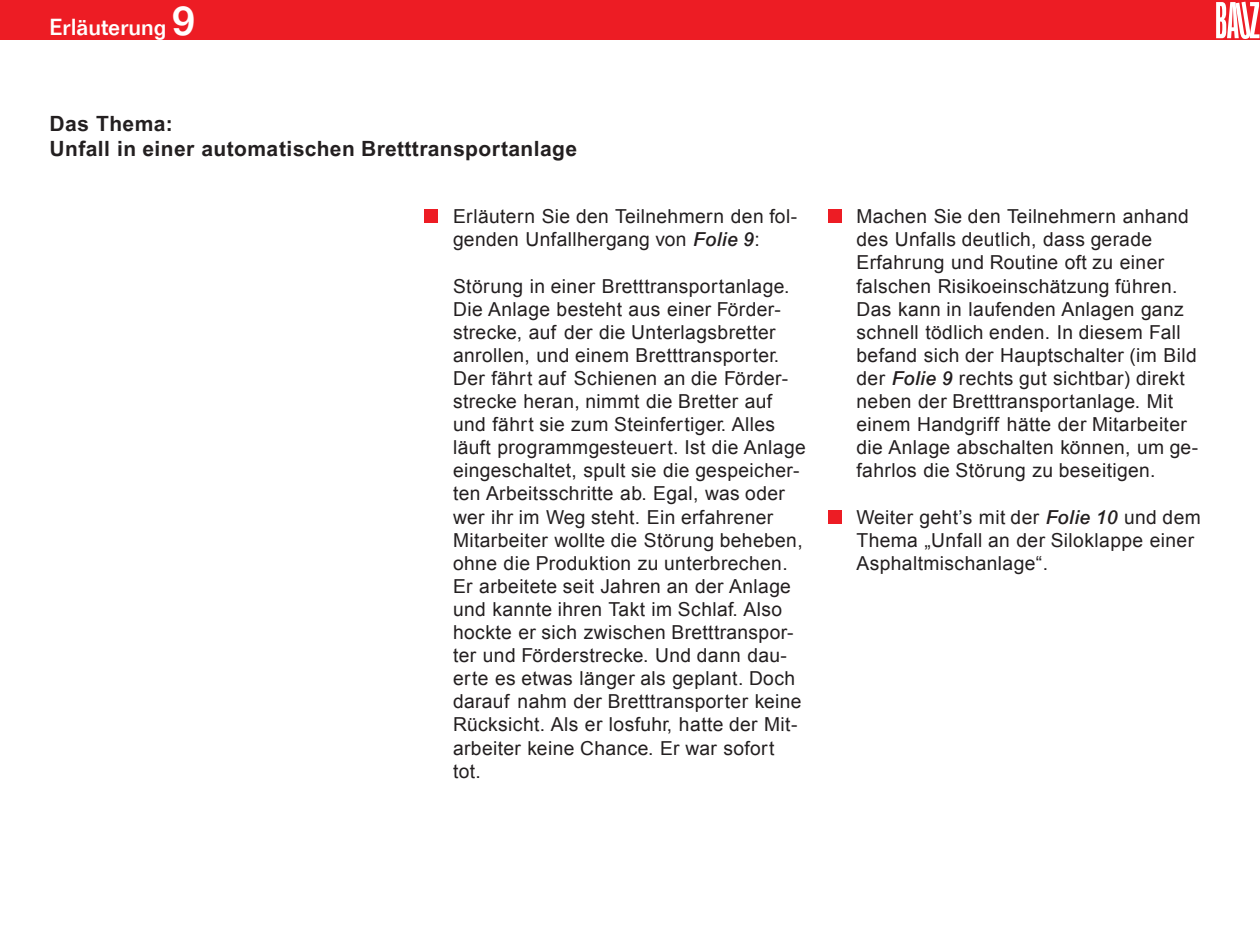
<style>
.page{position:relative;width:1260px;height:945px;background:#fff}
.page>*{position:absolute;margin:0;border:0;box-sizing:border-box;transform-origin:0 0}
.t1{font:500 22.75px "Folio";color:#fff}
.t2{font:700 21px/25.2px "Arial";letter-spacing:.02em;color:#231f20}
.t3{font:19.25px/23.1px "Arial";letter-spacing:.02em;color:#231f20}
.s1{font-size:42px}
.s2{font-weight:500;font-style:italic}
</style>
<div class="page">
<div style="left:0;top:0;width:1260px;height:40px;background:#ed1c24"></div>
<svg style="left:1216px;top:2px;width:44px;height:37px"></svg>
<div style="left:424px;top:209px;width:14px;height:14px;background:#ed1c24"></div>
<div style="left:828px;top:209px;width:14px;height:14px;background:#ed1c24"></div>
<div style="left:828px;top:510px;width:14px;height:14px;background:#ed1c24"></div>
<p class="t1" style="left:50px;top:18px;width:147px">Erläuterung <span class="s1">9</span></p>
<p class="t2" style="left:50px;top:113px;width:529px">Das Thema:<br>Unfall in einer automatischen Bretttransportanlage</p>
<p class="t3" style="left:453px;top:207px;width:346px">Erläutern Sie den Teilnehmern den fol&shy;genden Unfallhergang von <span class="s2">Folie 9</span>:</p>
<p class="t3" style="left:453px;top:276px;width:354px">Störung in einer Bretttransportanlage.<br>Die Anlage besteht aus einer Förder&shy;strecke, auf der die Unterlagsbretter anrollen, und einem Bretttransporter.<br>Der fährt auf Schienen an die Förder&shy;strecke heran, nimmt die Bretter auf und fährt sie zum Steinfertiger. Alles läuft programmgesteuert. Ist die Anlage eingeschaltet, spult sie die gespeicher&shy;ten Arbeitsschritte ab. Egal, was oder wer ihr im Weg steht. Ein erfahrener Mitarbeiter wollte die Störung beheben, ohne die Produktion zu unterbrechen.<br>Er arbeitete seit Jahren an der Anlage und kannte ihren Takt im Schlaf. Also hockte er sich zwischen Bretttranspor&shy;ter und Förderstrecke. Und dann dau&shy;erte es etwas länger als geplant. Doch darauf nahm der Bretttransporter keine Rücksicht. Als er losfuhr, hatte der Mit&shy;arbeiter keine Chance. Er war sofort tot.</p>
<p class="t3" style="left:857px;top:207px;width:343px">Machen Sie den Teilnehmern anhand des Unfalls deutlich, dass gerade Erfahrung und Routine oft zu einer falschen Risikoeinschätzung führen.<br>Das kann in laufenden Anlagen ganz schnell tödlich enden. In diesem Fall befand sich der Hauptschalter (im Bild der <span class="s2">Folie 9</span> rechts gut sichtbar) direkt neben der Bretttransportanlage. Mit einem Handgriff hätte der Mitarbeiter die Anlage abschalten können, um ge&shy;fahrlos die Störung zu beseitigen.</p>
<p class="t3" style="left:857px;top:507px;width:346px">Weiter geht’s mit der <span class="s2">Folie 10</span> und dem<br>Thema „Unfall an der Siloklappe einer<br>Asphaltmischanlage“.</p>
</div>
